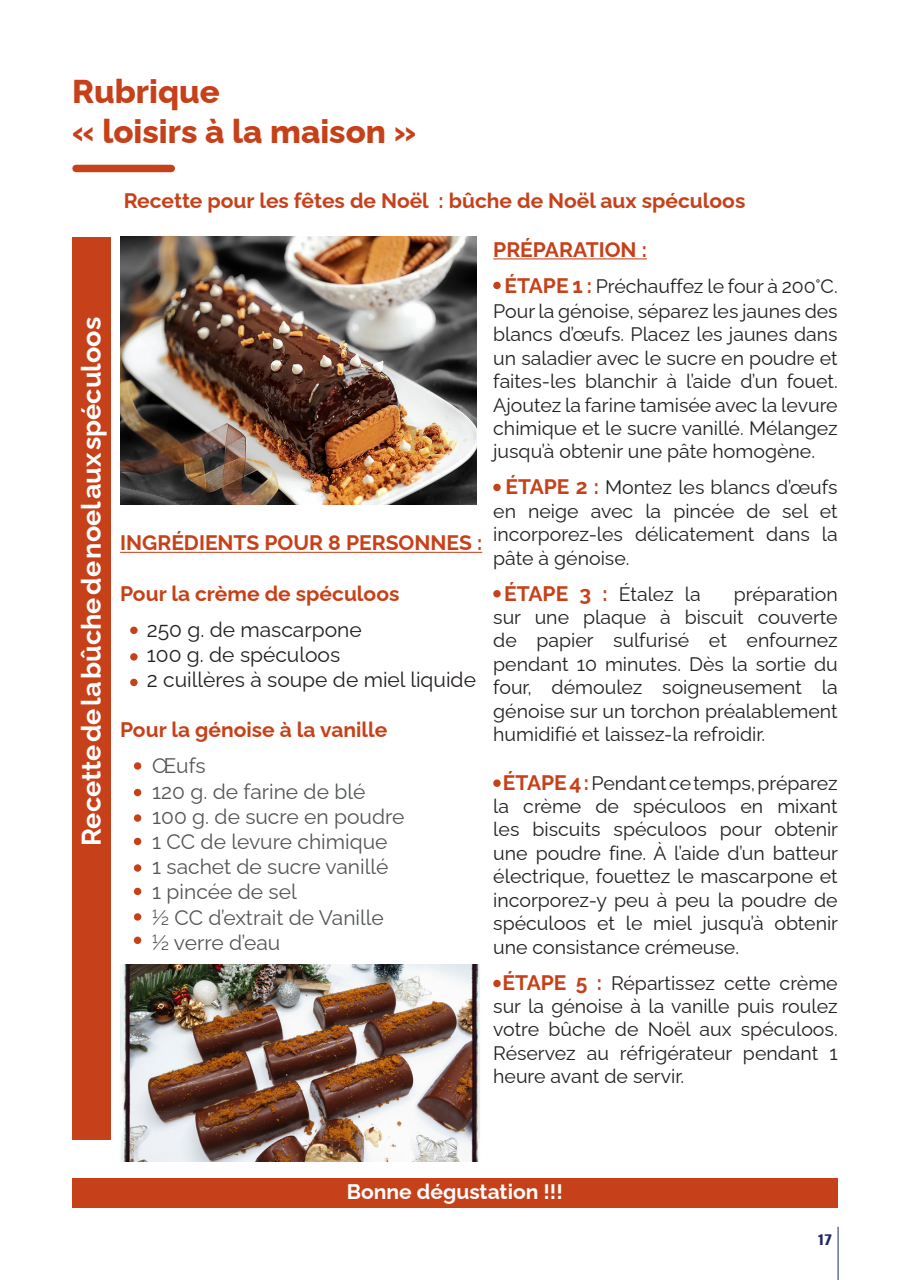
<style>
.page{position:relative;width:910px;height:1280px;background:#fff}
.page>*{position:absolute;margin:0;border:0;box-sizing:border-box;transform-origin:0 0}
.t1{font:800 33px/39.6px "Raleway";color:#c64119}
.t2{font:700 27px "Raleway";color:#fff}
.t3{font:700 21px "Raleway";color:#c64119}
.t4{font:21px/25.2px "Raleway";color:#545557}
.t5{font:21px/25.2px "Raleway";color:#231f20}
.t6{font:700 21px "Raleway";color:#fff}
.t7{font:19.5px/23.4px "Raleway";color:#231f20;text-align:justify}
.t8{font:extra-condensed 15px "Helvetica";color:#1e2963}
.s1{font-weight:700;font-size:21px;color:#c64119}
</style>
<div class="page">
<hr style="left:838px;top:1227px;width:1px;height:53px;background:#1e2963">
<div style="left:76px;top:165px;width:95px;height:7px;background:#c64119"></div>
<div style="left:72px;top:237px;width:39px;height:903px;background:#c64119"></div>
<div style="left:72px;top:1178px;width:766px;height:30px;background:#c64119"></div>
<img style="left:120px;top:237px;width:356px;height:267px">
<hr style="left:120px;top:552px;width:362px;height:1px;background:#c64119">
<div style="left:134px;top:762px;width:7px;height:8px;background:#c64119;border-radius:50%"></div>
<div style="left:134px;top:789px;width:7px;height:7px;background:#c64119;border-radius:50%"></div>
<div style="left:134px;top:814px;width:7px;height:8px;background:#c64119;border-radius:50%"></div>
<div style="left:134px;top:838px;width:7px;height:7px;background:#c64119;border-radius:50%"></div>
<div style="left:134px;top:864px;width:7px;height:8px;background:#c64119;border-radius:50%"></div>
<div style="left:134px;top:888px;width:7px;height:7px;background:#c64119;border-radius:50%"></div>
<div style="left:134px;top:913px;width:7px;height:8px;background:#c64119;border-radius:50%"></div>
<div style="left:134px;top:936px;width:7px;height:8px;background:#c64119;border-radius:50%"></div>
<hr style="left:493px;top:258px;width:154px;height:1px;background:#c64119">
<div style="left:130px;top:627px;width:8px;height:7px;background:#c64119;border-radius:50%"></div>
<div style="left:130px;top:653px;width:8px;height:8px;background:#c64119;border-radius:50%"></div>
<div style="left:130px;top:679px;width:8px;height:7px;background:#c64119;border-radius:50%"></div>
<div style="left:493px;top:980px;width:8px;height:7px;background:#c64119;border-radius:50%"></div>
<div style="left:493px;top:779px;width:8px;height:8px;background:#c64119;border-radius:50%"></div>
<div style="left:493px;top:590px;width:8px;height:7px;background:#c64119;border-radius:50%"></div>
<div style="left:493px;top:484px;width:8px;height:7px;background:#c64119;border-radius:50%"></div>
<div style="left:493px;top:282px;width:8px;height:7px;background:#c64119;border-radius:50%"></div>
<img style="left:121px;top:964px;width:359px;height:197px">
<h1 class="t1" style="left:72px;top:68px;width:345px">Rubrique<br>« loisirs à la maison »</h1>
<h2 class="t2" style="left:70px;top:846px;width:531px;rotate:-90deg">Recette de la bûche de noel aux spéculoos</h2>
<p class="t3" style="left:124px;top:184px;width:623px">Recette pour les fêtes de Noël : bûche de Noël aux spéculoos</p>
<p class="t3" style="left:120px;top:526px;width:364px">INGRÉDIENTS POUR 8 PERSONNES :</p>
<p class="t3" style="left:120px;top:576px;width:281px">Pour la crème de spéculoos</p>
<p class="t5" style="left:147px;top:614px;width:331px">250 g. de mascarpone<br>100 g. de spéculoos<br>2 cuillères à soupe de miel liquide</p>
<p class="t3" style="left:120px;top:713px;width:269px">Pour la génoise à la vanille</p>
<p class="t4" style="left:152px;top:751px;width:254px">Œufs<br>120 g. de farine de blé<br>100 g. de sucre en poudre<br>1 CC de levure chimique<br>1 sachet de sucre vanillé<br>1 pincée de sel<br>½ CC d’extrait de Vanille ½ verre d’eau</p>
<p class="t3" style="left:493px;top:233px;width:155px">PRÉPARATION :</p>
<p class="t7" style="left:493px;top:271px;width:346px;line-height:25.2px;text-align:center"><span class="s1">ÉTAPE 1 :</span> Préchauffez le four à 200°C.<br>Pour la génoise, séparez les jaunes des</p>
<p class="t7" style="left:493px;top:321px;width:346px">blancs d’œufs. Placez les jaunes dans un saladier avec le sucre en poudre et faites-les blanchir à l’aide d’un fouet.<br>Ajoutez la farine tamisée avec la levure chimique et le sucre vanillé. Mélangez jusqu’à obtenir une pâte homogène.</p>
<p class="t7" style="left:493px;top:474px;width:346px;text-indent:12px"><span class="s1">ÉTAPE 2 :</span> Montez les blancs d’œufs en neige avec la pincée de sel et incorporez-les délicatement dans la pâte à génoise.</p>
<p class="t7" style="left:504px;top:580px;width:198px"><span class="s1">ÉTAPE 3 :</span> Étalez la</p>
<p class="t7" style="left:493px;top:580px;width:346px;text-indent:241px">préparation sur une plaque à biscuit couverte de papier sulfurisé et enfournez pendant 10 minutes. Dès la sortie du four, démoulez soigneusement la génoise sur un torchon préalablement humidifié et laissez-la refroidir.</p>
<p class="t7" style="left:493px;top:769px;width:346px;text-indent:10px"><span class="s1">ÉTAPE 4 :</span> Pendant ce temps, préparez la crème de spéculoos en mixant les biscuits spéculoos pour obtenir une poudre fine. À l’aide d’un batteur électrique, fouettez le mascarpone et incorporez-y peu à peu la poudre de spéculoos et le miel jusqu’à obtenir une consistance crémeuse.</p>
<p class="t7" style="left:493px;top:969px;width:346px;text-indent:9px"><span class="s1">ÉTAPE 5 :</span> Répartissez cette crème sur la génoise à la vanille puis roulez votre bûche de Noël aux spéculoos.<br>Réservez au réfrigérateur pendant 1 heure avant de servir.</p>
<p class="t6" style="left:347px;top:1174px;width:217px">Bonne dégustation !!!</p>
<p class="t8" style="left:818px;top:1230px;width:15px">17</p>
</div>
